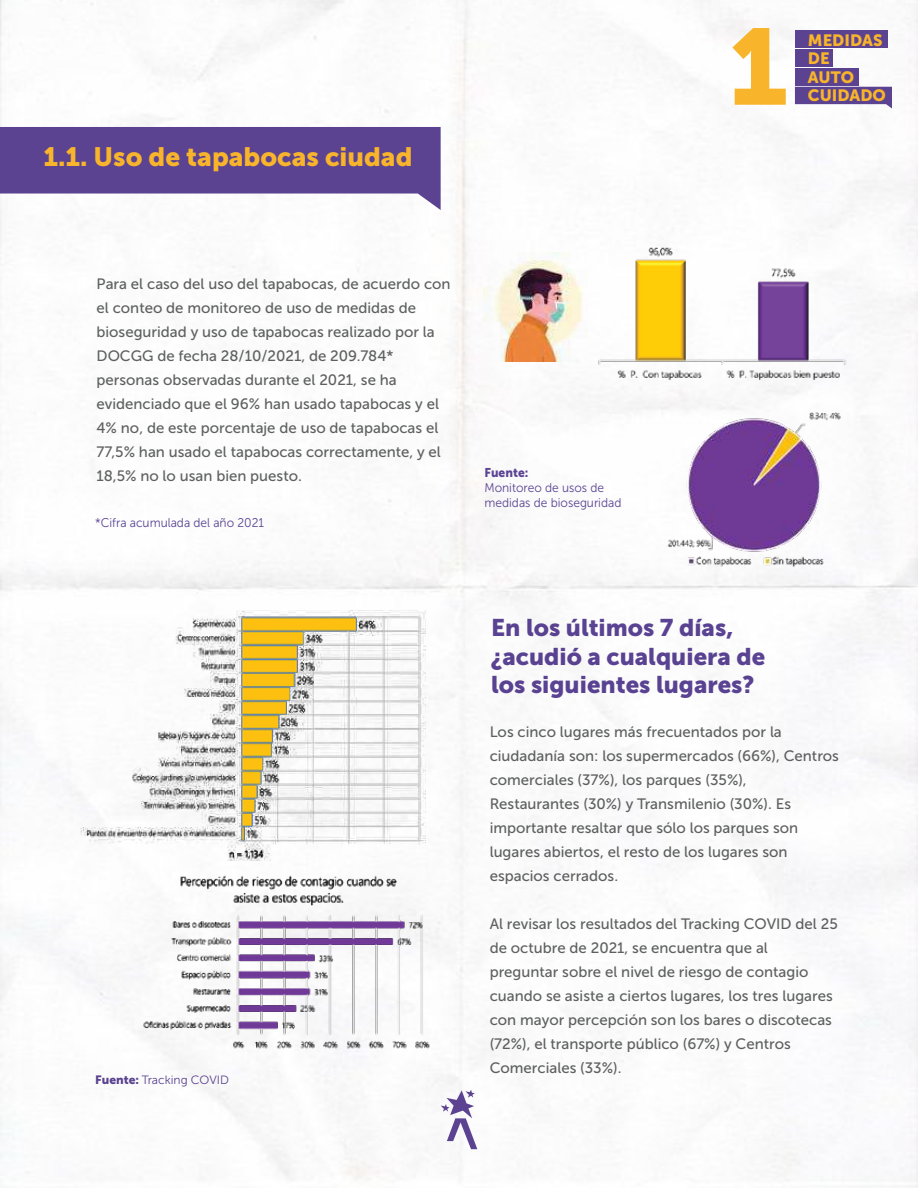
<style>
.page{position:relative;width:918px;height:1188px;background:#fff}
.page>*{position:absolute;margin:0;border:0;box-sizing:border-box;transform-origin:0 0}
.t1{font:107.25px "Museo Sans 900";color:#f8b52b}
.t2{font:26.4px "Museo Sans 900";color:#f8b52b}
.t3{font:24px/28.8px "Museo Sans 900";color:#5c4495}
.t4{font:16.35px/18.5px "Museo Sans 900";color:#f8b52b}
.t5{font:15px/24px "Museo Sans 500";color:#606161}
.t6{font:12.6px/15px "Museo Sans 300";color:#5c4494;scale:.95 1}
.t7{font:12.6px "Museo Sans 900";color:#5c4494;scale:.95 1}
.t8{font:12px "Museo Sans 300";color:#5c4392}
.s1{font-family:"Museo Sans 900"}
</style>
<div class="page">
<img style="left:1px;top:0;width:916px;height:1188px">
<svg style="left:0;top:127px;width:441px;height:83px"></svg>
<svg style="left:795px;top:87px;width:97px;height:21px;background:#7863a4"></svg>
<div style="left:795px;top:68px;width:64px;height:17px;background:#5c4392"></div>
<div style="left:795px;top:49px;width:38px;height:18px;background:#5c4392"></div>
<div style="left:795px;top:30px;width:93px;height:18px;background:#5c4392"></div>
<img style="left:591px;top:232px;width:261px;height:150px">
<img style="left:665px;top:404px;width:181px;height:168px">
<svg style="left:441px;top:1090px;width:36px;height:59px"></svg>
<img style="left:72px;top:611px;width:354px;height:250px">
<img style="left:139px;top:867px;width:298px;height:186px">
<h2 class="t2" style="left:44px;top:141px;width:371px">1.1. Uso de tapabocas ciudad</h2>
<h1 class="t1" style="left:729px;top:6px;width:61px">1</h1>
<p class="t4" style="left:808px;top:31px;width:79px">MEDIDAS<br>DE<br>AUTO<br>CUIDADO</p>
<p class="t5" style="left:97px;top:272px;width:356px">Para el caso del uso del tapabocas, de acuerdo con el conteo de monitoreo de uso de medidas de bioseguridad y uso de tapabocas realizado por la DOCGG de fecha 28/10/2021, de 209.784* personas observadas durante el 2021, se ha evidenciado que el 96% han usado tapabocas y el 4% no, de este porcentaje de uso de tapabocas el 77,5% han usado el tapabocas correctamente, y el 18,5% no lo usan bien puesto.</p>
<p class="t6" style="left:95px;top:515px;width:179px">*Cifra acumulada del año 2021</p>
<p class="t7" style="left:484px;top:465px;width:48px">Fuente:</p>
<p class="t6" style="left:484px;top:480px;width:146px">Monitoreo de usos de medidas de bioseguridad</p>
<p class="t8" style="left:95px;top:1073px;width:135px"><span class="s1">Fuente:</span> Tracking COVID</p>
<h3 class="t3" style="left:491px;top:613px;width:276px">En los últimos 7 días, ¿acudió a cualquiera de los siguientes lugares?</h3>
<p class="t5" style="left:490px;top:720px;width:351px">Los cinco lugares más frecuentados por la ciudadanía son: los supermercados (66%), Centros comerciales (37%), los parques (35%), Restaurantes (30%) y Transmilenio (30%). Es importante resaltar que sólo los parques son lugares abiertos, el resto de los lugares son espacios cerrados.</p>
<p class="t5" style="left:490px;top:912px;width:350px">Al revisar los resultados del Tracking COVID del 25 de octubre de 2021, se encuentra que al preguntar sobre el nivel de riesgo de contagio cuando se asiste a ciertos lugares, los tres lugares con mayor percepción son los bares o discotecas (72%), el transporte público (67%) y Centros Comerciales (33%).</p>
</div>
